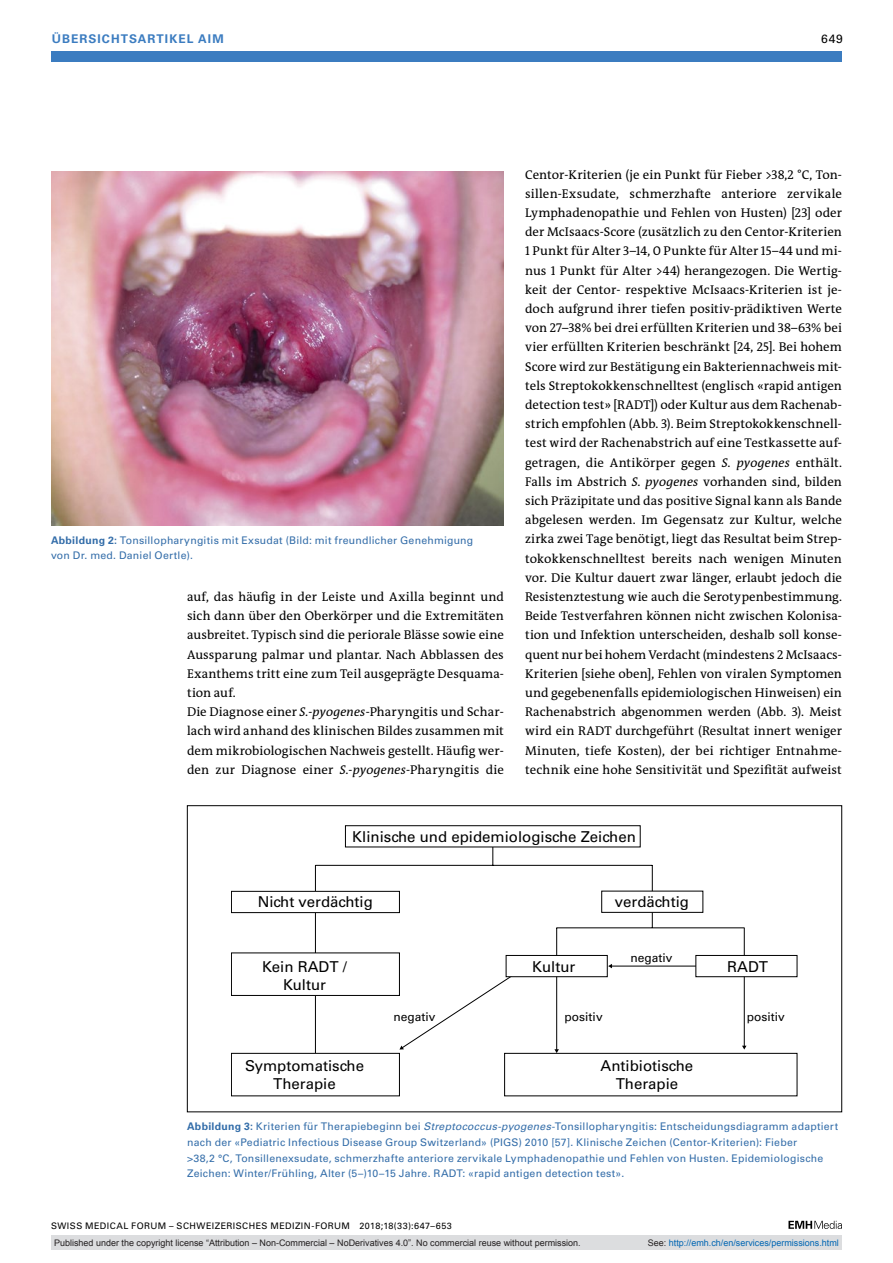
<style>
.page{position:relative;width:893px;height:1263px;background:#fff}
.page>*{position:absolute;margin:0;border:0;box-sizing:border-box;transform-origin:0 0}
.t1{font:15px/18px "Univers LT Std";color:#000;text-align:center}
.t2{font:12.75px/19.2px "The Antiqua B W5 Plain";letter-spacing:.005em;color:#000}
.t3{font:12px "Univers LT Std";color:#000}
.t4{font:700 12px "Univers LT Std";color:#3b7cc0}
.t5{font:10.5px/15.8px "Univers LT Std";letter-spacing:.02em;color:#336da9}
.t6{font:9px "Arial";color:#231f20}
.t7{font:9px "Univers LT Std";letter-spacing:.05em;color:#000}
.t8{font:9px "Arial";color:#0166b3}
.s1{font-weight:700}
.s2{font-style:italic}
.s3{color:#231f20}
</style>
<div class="page">
<div style="left:51px;top:51px;width:791px;height:11px;background:#3b7cc0"></div>
<svg style="left:788px;top:1221px;width:54px;height:8px"></svg>
<img style="left:51px;top:172px;width:453px;height:353px">
<svg style="left:493px;top:847px;width:1px;height:18px"></svg>
<hr style="left:315px;top:865px;width:1px;height:202px;background:#000">
<hr style="left:315px;top:865px;width:337px;height:1px;background:#000">
<hr style="left:556px;top:927px;width:188px;height:1px;background:#000">
<hr style="left:652px;top:865px;width:1px;height:63px;background:#000">
<hr style="left:556px;top:928px;width:1px;height:122px;background:#000">
<svg style="left:554px;top:1049px;width:5px;height:4px"></svg>
<svg style="left:399px;top:974px;width:115px;height:75px"></svg>
<hr style="left:744px;top:928px;width:1px;height:118px;background:#000">
<hr style="left:611px;top:966px;width:119px;height:1px;background:#000">
<div style="left:345px;top:825px;width:295px;height:22px;border:1px solid #000"></div>
<div style="left:231px;top:891px;width:168px;height:21px;background:#fff"></div>
<div style="left:231px;top:891px;width:169px;height:22px;border:1px solid #000"></div>
<div style="left:601px;top:891px;width:102px;height:21px;background:#fff"></div>
<div style="left:506px;top:955px;width:101px;height:22px;background:#fff;border:1px solid #000"></div>
<div style="left:696px;top:955px;width:101px;height:22px;background:#fff;border:1px solid #000"></div>
<div style="left:231px;top:953px;width:169px;height:43px;border:1px solid #000"></div>
<div style="left:231px;top:1053px;width:169px;height:43px;border:1px solid #000"></div>
<div style="left:504px;top:1053px;width:293px;height:43px;background:#fff;border:1px solid #000"></div>
<div style="left:51px;top:1235px;width:791px;height:15px;background:#dcdddf"></div>
<p class="t4" style="left:52px;top:31px;width:20px">ÜBERSICHTSARTIKEL</p>
<p class="t4" style="left:198px;top:31px;width:27px">AIM</p>
<p class="t3" style="left:821px;top:31px;width:23px">649</p>
<p class="t5" style="left:51px;top:532px;width:424px"><span class="s1">ABBILDUNG 2:</span> Tonsillopharyngitis mit Exsudat (Bild: mit freundlicher Genehmigung von Dr. med. Daniel Oertle).</p>
<p class="t2" style="left:187px;top:587px;width:318px">auf, das häufig in der Leiste und Axilla beginnt und sich dann über den Oberkörper und die Extremitäten ausbreitet. Typisch sind die periorale Blässe sowie eine Aussparung palmar und plantar. Nach Abblassen des Exanthems tritt eine zum Teil ausgeprägte Desquama&shy;tion auf.<br>Die Diagnose einer <span class="s2">S.-pyogenes</span>-Pharyngitis und Schar&shy;lach wird anhand des klinischen Bildes zusammen mit dem mikrobiologischen Nachweis gestellt. Häufig wer&shy;den zur Diagnose einer <span class="s2">S.-pyogenes</span>-Pharyngitis die</p>
<p class="t2" style="left:525px;top:165px;width:318px;text-align:justify">Centor-Kriterien (je ein Punkt für Fieber &gt;38,2 °C, Ton&shy;sillen-Exsudate, schmerzhafte anteriore zervikale Lymphadenopathie und Fehlen von Husten) [23] oder der McIsaacs-Score (zusätzlich zu den Centor-Kriterien 1 Punkt für Alter 3–14, 0 Punkte für Alter 15–44 und mi&shy;nus 1 Punkt für Alter &gt;44) herangezogen. Die Wertig&shy;keit der Centor- respektive McIsaacs-Kriterien ist je&shy;doch aufgrund ihrer tiefen positiv-prädiktiven Werte von 27–38% bei drei erfüllten Kriterien und 38–63% bei vier erfüllten Kriterien beschränkt [24, 25]. Bei hohem Score wird zur Bestätigung ein Bakteriennachweis mit&shy;tels Streptokokkenschnelltest (englisch «rapid antigen detection test» [RADT]) oder Kultur aus dem Rachenab&shy;strich empfohlen (Abb. 3). Beim Streptokokkenschnell&shy;test wird der Rachenabstrich auf eine Testkassette auf&shy;getragen, die Antikörper gegen <span class="s2">S. pyogenes</span> enthält.<br>Falls im Abstrich <span class="s2">S. pyogenes</span> vorhanden sind, bilden sich Präzipitate und das positive Signal kann als Bande abgelesen werden. Im Gegensatz zur Kultur, welche zirka zwei Tage benötigt, liegt das Resultat beim Strep&shy;tokokkenschnelltest bereits nach wenigen Minuten vor. Die Kultur dauert zwar länger, erlaubt jedoch die Resistenztestung wie auch die Serotypenbestimmung.<br>Beide Testverfahren können nicht zwischen Kolonisa&shy;tion und Infektion unterscheiden, deshalb soll konse&shy;quent nur bei hohem Verdacht (mindestens 2 McIsaacs-Kriterien [siehe oben], Fehlen von viralen Symptomen und gegebenenfalls epidemiologischen Hinweisen) ein Rachenabstrich abgenommen werden (Abb. 3). Meist wird ein RADT durchgeführt (Resultat innert weniger Minuten, tiefe Kosten), der bei richtiger Entnahme&shy;technik eine hohe Sensitivität und Spezifität aufweist</p>
<p class="t1" style="left:352px;top:827px;width:285px">Klinische und epidemiologische Zeichen</p>
<p class="t1" style="left:258px;top:893px;width:117px">Nicht verdächtig</p>
<p class="t1" style="left:262px;top:957px;width:86px">Kein RADT /<br>Kultur</p>
<p class="t1" style="left:615px;top:893px;width:76px">verdächtig</p>
<p class="t3" style="left:631px;top:951px;width:44px">negativ</p>
<p class="t1" style="left:532px;top:957px;width:45px">Kultur</p>
<p class="t1" style="left:727px;top:957px;width:42px">RADT</p>
<p class="t3" style="left:394px;top:1010px;width:44px">negativ</p>
<p class="t3" style="left:564px;top:1010px;width:40px">positiv</p>
<p class="t3" style="left:747px;top:1010px;width:40px">positiv</p>
<p class="t1" style="left:245px;top:1057px;width:120px">Symptomatische<br>Therapie</p>
<p class="t1" style="left:601px;top:1057px;width:94px">Antibiotische<br>Therapie</p>
<p class="t5" style="left:187px;top:1118px;width:653px"><span class="s1">ABBILDUNG 3:</span> Kriterien für Therapiebeginn bei <span class="s2">Streptococcus-pyogenes</span>-Tonsillopharyngitis: Entscheidungsdiagramm adaptiert nach der «Pediatric Infectious Disease Group Switzerland» (PIGS) 2010 [57]. Klinische Zeichen (Centor-Kriterien): Fieber<br>&gt;38,2 °C, Tonsillenexsudate, schmerzhafte anteriore zervikale Lymphadenopathie und Fehlen von Husten. Epidemiologische Zeichen: Winter/Frühling, Alter (5–)10–15 Jahre. RADT: «rapid antigen detection test».</p>
<p class="t7" style="left:51px;top:1220px;width:402px">SWISS MEDICAL FORUM – SCHWEIZERISCHES MEDIZIN-FORUM 2018;18(33):647–653</p>
<p class="t6" style="left:54px;top:1237px;width:528px">Published under the copyright license “Attribution – Non-Commercial – NoDerivatives 4.0”. No commercial reuse without permission.</p>
<p class="t8" style="left:648px;top:1237px;width:193px"><span class="s3">See:</span> http://emh.ch/en/services/permissions.html</p>
</div>
